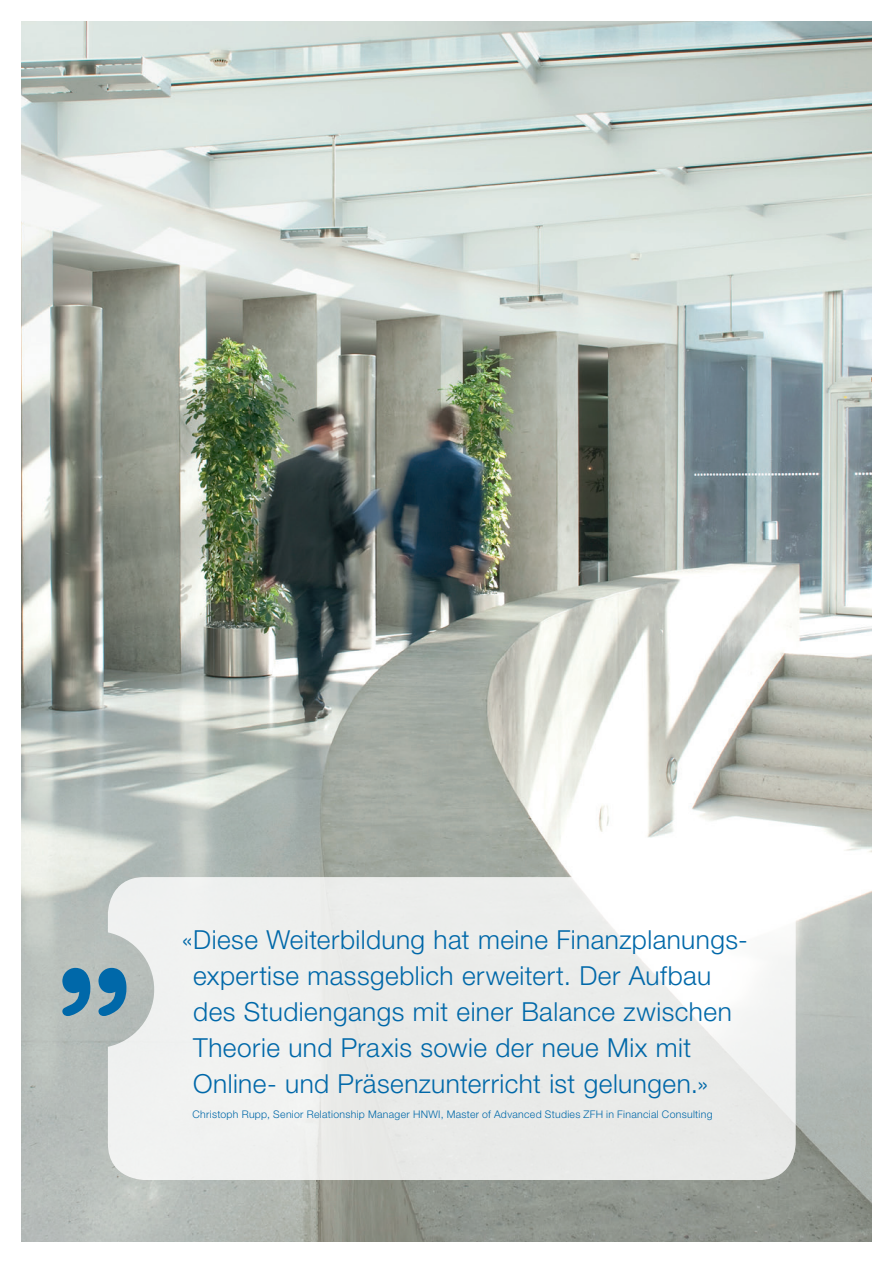
<style>
.page{position:relative;width:893px;height:1263px;background:#fff}
.page>*{position:absolute;margin:0;border:0;box-sizing:border-box;transform-origin:0 0}
.t1{font:700 159px "Helvetica Rounded LT Std";color:#0068a9}
.t2{font:300 26.25px/36px "Helvetica Neue LT Pro";letter-spacing:.015em;color:#0068a9}
.t3{font:300 10.5px "Helvetica Neue LT Pro";letter-spacing:.03em;color:#0068a9}
</style>
<div class="page">
<img style="left:21px;top:21px;width:851px;height:1221px">
<svg style="left:108px;top:877px;width:688px;height:303px;fill:#ebedeb"></svg>
<h1 class="t1" style="left:52px;top:931px;width:87px">”</h1>
<p class="t2" style="left:193px;top:921px;width:556px;text-indent:-11px">«Diese Weiterbildung hat meine Finanzplanungs&shy;expertise massgeblich erweitert. Der Aufbau des Studiengangs mit einer Balance zwischen Theorie und Praxis sowie der neue Mix mit Online- und Präsenzunterricht ist gelungen.»</p>
<p class="t3" style="left:192px;top:1108px;width:522px">Christoph Rupp, Senior Relationship Manager HNWI, Master of Advanced Studies ZFH in Financial Consulting</p>
</div>
